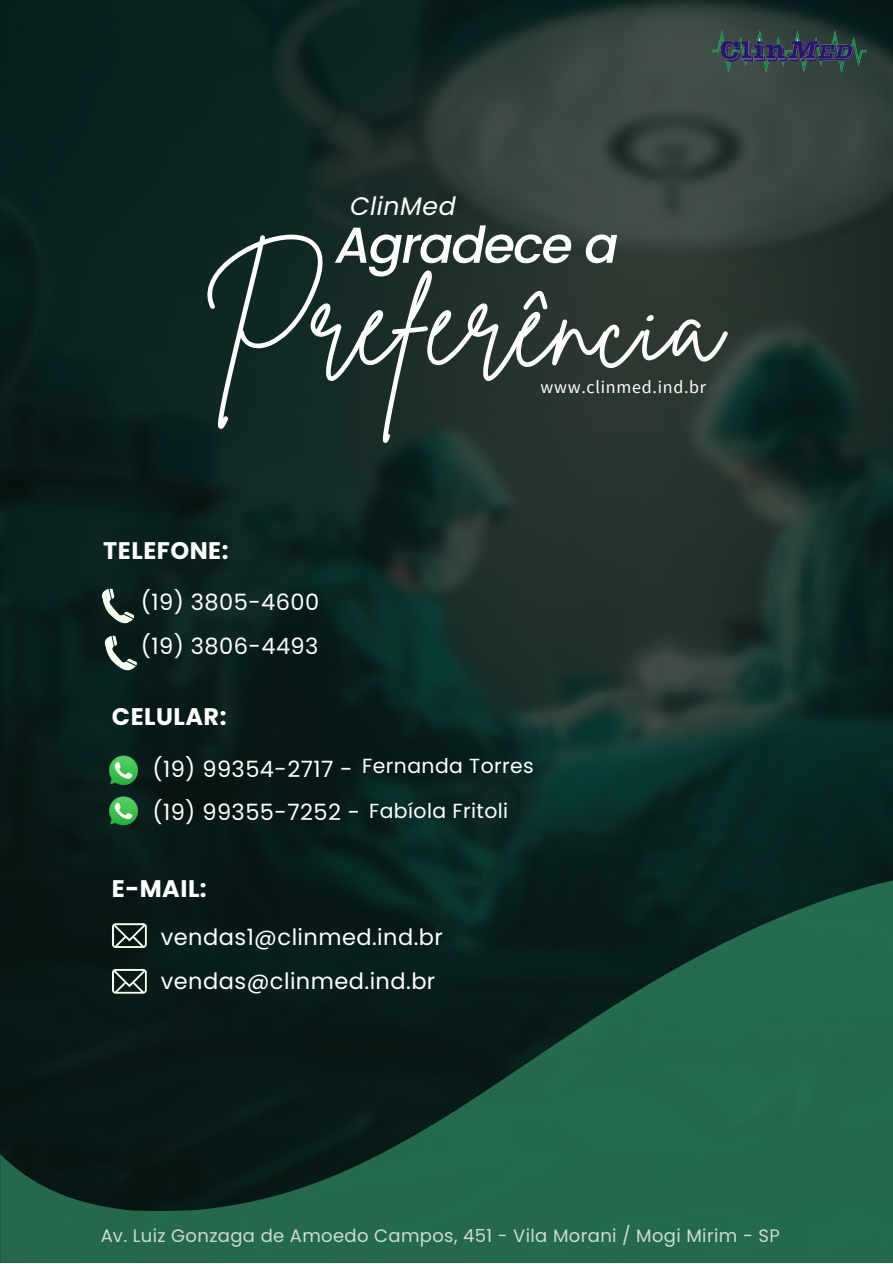
<style>
.page{position:relative;width:893px;height:1264px;background:#fff}
.page>*{position:absolute;margin:0;border:0;box-sizing:border-box;transform-origin:0 0}
.t1{font:121.95px "Brittany Signature";letter-spacing:.02em;color:#fff}
.t2{font:italic 500 50.4px "Poppins";letter-spacing:-.035em;color:#fff}
.t3{font:italic 25.2px "Poppins";letter-spacing:.02em;color:#fff}
.t4{font:700 24px "Poppins";letter-spacing:.02em;color:#fff}
.t5{font:22.5px/43.8px "Poppins";letter-spacing:.02em;color:#fff}
.t6{font:20.4px "Poppins";letter-spacing:.02em;color:#fff}
.t7{font:18px "Poppins";letter-spacing:.02em;color:#fff}
.t8{font:18px "Source Sans Pro";letter-spacing:.04em;color:#fff}
</style>
<div class="page">
<img style="left:0;top:0;width:892px;height:872px">
<img style="left:712px;top:0;width:154px;height:129px">
<img style="left:103px;top:750px;width:41px;height:81px">
<svg style="left:101px;top:585px;width:37px;height:89px"></svg>
<svg style="left:0;top:872px;width:892px;height:390px;background:#143f30"></svg>
<svg style="left:112px;top:923px;width:35px;height:24px"></svg>
<svg style="left:112px;top:968px;width:35px;height:25px"></svg>
<p class="t3" style="left:350px;top:189px;width:107px">ClinMed</p>
<h2 class="t2" style="left:335px;top:210px;width:284px">Agradece a</h2>
<h1 class="t1" style="left:201px;top:243px;width:521px">Preferência</h1>
<p class="t8" style="left:540px;top:375px;width:167px">www.clinmed.ind.br</p>
<p class="t4" style="left:103px;top:533px;width:127px">TELEFONE:</p>
<p class="t5" style="left:141px;top:580px;width:180px">(19) 3805-4600 (19) 3806-4493</p>
<p class="t4" style="left:112px;top:700px;width:116px">CELULAR:</p>
<p class="t5" style="left:152px;top:746px;width:209px">(19) 99354-2717 - (19) 99355-7252 -</p>
<p class="t6" style="left:362px;top:751px;width:173px">Fernanda Torres</p>
<p class="t6" style="left:369px;top:796px;width:141px">Fabíola Fritoli</p>
<p class="t4" style="left:112px;top:872px;width:96px">E-MAIL:</p>
<p class="t5" style="left:161px;top:915px;width:284px">vendas1@clinmed.ind.br vendas@clinmed.ind.br</p>
<p class="t7" style="left:100px;top:1223px;width:680px">Av. Luiz Gonzaga de Amoedo Campos, 451 - Vila Morani / Mogi Mirim - SP</p>
</div>
